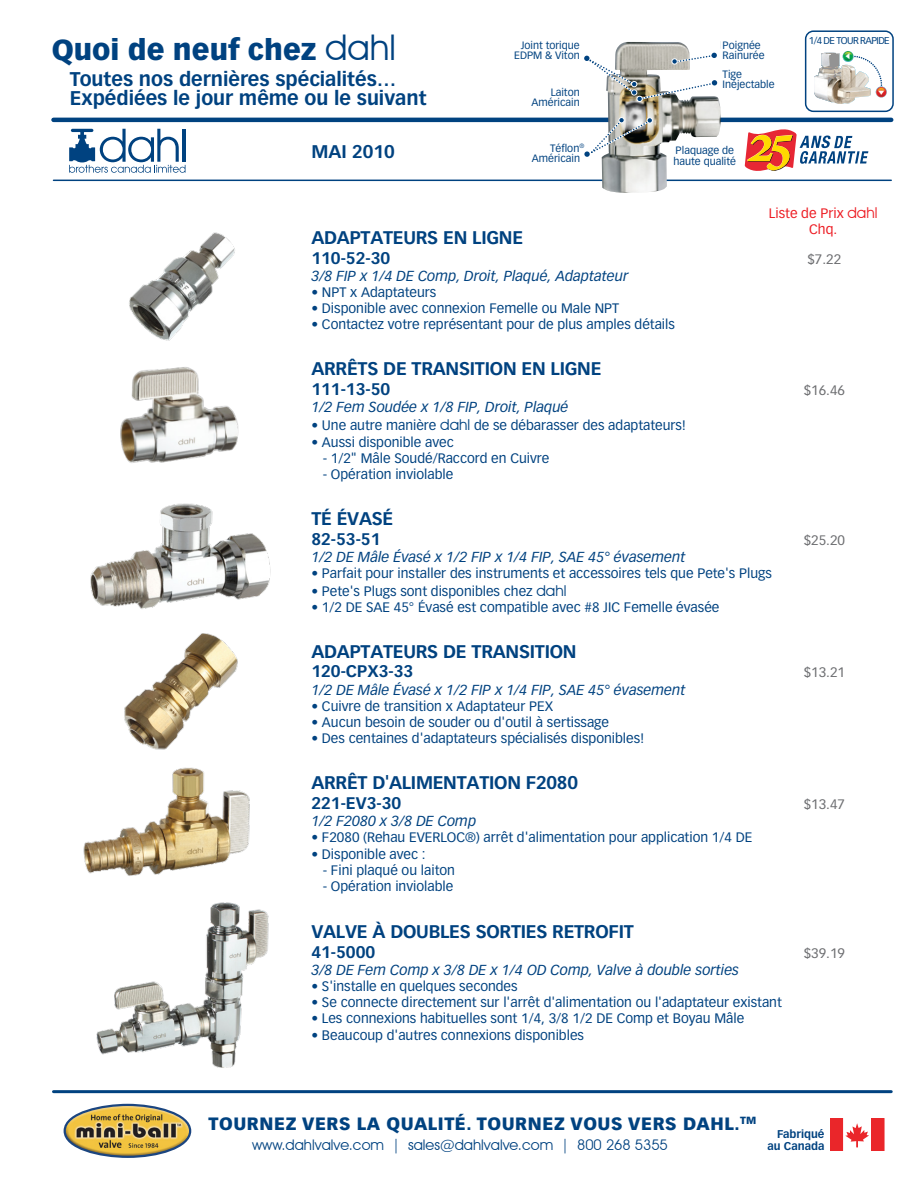
<style>
.page{position:relative;width:918px;height:1188px;background:#fff}
.page>*{position:absolute;margin:0;border:0;box-sizing:border-box;transform-origin:0 0}
.t1{font:900 28.35px "Vectora LH";color:#004280}
.t2{font:900 20.85px "Vectora LH";letter-spacing:.03em;color:#004280}
.t3{font:700 19.5px/19.5px "Vectora LH";color:#004280}
.t4{font:700 18px "Vectora LH";letter-spacing:-.015em;color:#004280}
.t5{font:900 17.55px "Vectora LH";letter-spacing:.03em;color:#004280}
.t6{font:700 16.5px "Vectora LH";color:#004280}
.t7{font:14.55px "Avant Garde IT Cby BT";color:#004280}
.t8{font:italic 14.25px "Vectora LH";color:#004280}
.t9{font:13.5px "Vectora LH";color:#004280}
.t10{font:13.5px "Vectora LH";color:#6d6e71}
.t11{font:13.5px/16.2px "Vectora LH";color:#ed1d24;text-align:center}
.t12{font:700 11.1px/12px "Vectora LH";color:#004280;text-align:right}
.t13{font:10.5px/10.5px "Vectora LH";color:#004280}
.t14{font:9.75px "Vectora LH";letter-spacing:-.06em;color:#004280}
.t15{font:9.75px "Vectora LH";color:#004280}
.s1{font-family:"Avant Garde IT Cby BT";font-weight:400;font-size:35.4px}
.s2{font-family:"Avant Garde IT Cby BT";font-size:15px}
</style>
<div class="page">
<div style="left:805px;top:30px;width:89px;height:82px;border:2px solid #004280;border-radius:8px"></div>
<img style="left:882px;top:85px;width:5px;height:13px">
<hr style="left:54px;top:118px;width:837px;height:4px;background:#004280">
<hr style="left:54px;top:180px;width:837px;height:1px;background:#004280">
<hr style="left:54px;top:1090px;width:837px;height:3px;background:#004280">
<div style="left:64px;top:1104px;width:127px;height:54px;border:4px solid #1b4580;border-radius:50%"></div>
<img style="left:66px;top:1106px;width:123px;height:50px">
<svg style="left:69px;top:129px;width:117px;height:44px"></svg>
<img style="left:602px;top:178px;width:119px;height:15px">
<img style="left:90px;top:503px;width:181px;height:106px">
<img style="left:120px;top:367px;width:119px;height:96px">
<img style="left:124px;top:633px;width:114px;height:109px">
<img style="left:83px;top:742px;width:167px;height:134px">
<img style="left:96px;top:902px;width:173px;height:166px">
<img style="left:129px;top:232px;width:106px;height:109px">
<div style="left:838px;top:1119px;width:40px;height:32px;background:linear-gradient(to bottom,#fff,#fffefe)"></div>
<svg style="left:845px;top:1121px;width:24px;height:26px"></svg>
<div style="left:830px;top:1119px;width:13px;height:32px;background:#ea262a"></div>
<div style="left:872px;top:1119px;width:12px;height:32px;background:#ea262a"></div>
<svg style="left:528px;top:35px;width:354px;height:143px"></svg>
<h1 class="t1" style="left:52px;top:33px;width:346px">Quoi de neuf chez <span class="s1">dahl</span></h1>
<h3 class="t3" style="left:70px;top:69px;width:358px">Toutes nos dernières spécialités…<br>Expédiées le jour même ou le suivant</h3>
<h3 class="t4" style="left:311px;top:141px;width:85px">MAI 2010</h3>
<h1 class="t1" style="left:52px;top:33px;width:263px">What’s New From</h1>
<h3 class="t3" style="left:70px;top:69px;width:251px;text-indent:11px">he latest sp cialti …<br>Shipped same or next day</h3>
<p class="t13" style="left:514px;top:40px;width:67px;text-align:right">Joint torique<br>EDPM &amp; Viton</p>
<p class="t13" style="left:532px;top:87px;width:50px;text-align:right">Laiton<br>Américain</p>
<p class="t13" style="left:532px;top:143px;width:54px;text-indent:18px">Téflon<sup>®<br></sup>Américain</p>
<p class="t13" style="left:723px;top:40px;width:44px">Poignée<br>Rainurée</p>
<p class="t13" style="left:723px;top:69px;width:53px">Tige<br>Inéjectable</p>
<p class="t13" style="left:674px;top:145px;width:64px">Plaquage de haute qualité</p>
<p class="t14" style="left:809px;top:34px;width:82px">1/4 DE TOUR RAPIDE</p>
<p class="t15" style="left:814px;top:34px;width:73px">QUICK 1/4 TURN</p>
<p class="t11" style="left:769px;top:205px;width:110px">Liste de Prix <span class="s2">dahl<br></span>Chq.</p>
<h3 class="t4" style="left:311px;top:226px;width:213px">ADAPTATEURS EN LIGNE</h3>
<p class="t6" style="left:311px;top:248px;width:80px">110-52-30</p>
<p class="t10" style="left:807px;top:251px;width:35px">$7.22</p>
<p class="t8" style="left:311px;top:267px;width:318px">3/8 FIP x 1/4 DE Comp, Droit, Plaqué, Adaptateur</p>
<p class="t9" style="left:311px;top:284px;width:127px">• NPT x Adaptateurs</p>
<p class="t9" style="left:311px;top:300px;width:309px">• Disponible avec connexion Femelle ou Male NPT</p>
<p class="t9" style="left:311px;top:317px;width:365px">• Contactez votre représentant pour de plus amples détails</p>
<h3 class="t4" style="left:311px;top:358px;width:292px">ARRÊTS DE TRANSITION EN LIGNE</h3>
<p class="t6" style="left:311px;top:379px;width:80px">111-13-50</p>
<p class="t10" style="left:804px;top:383px;width:43px">$16.46</p>
<p class="t8" style="left:311px;top:399px;width:259px">1/2 Fem Soudée x 1/8 FIP, Droit, Plaqué</p>
<p class="t9" style="left:311px;top:418px;width:376px">• Une autre manière <span class="s2">dahl</span> de se débarasser des adaptateurs!</p>
<p class="t9" style="left:311px;top:434px;width:144px">• Aussi disponible avec</p>
<p class="t9" style="left:323px;top:450px;width:228px">- 1/2" Mâle Soudé/Raccord en Cuivre</p>
<p class="t9" style="left:323px;top:466px;width:132px">- Opération inviolable</p>
<h3 class="t4" style="left:311px;top:508px;width:83px">TÉ ÉVASÉ</h3>
<p class="t6" style="left:311px;top:529px;width:71px">82-53-51</p>
<p class="t10" style="left:804px;top:532px;width:43px">$25.20</p>
<p class="t8" style="left:311px;top:549px;width:375px">1/2 DE Mâle Évasé x 1/2 FIP x 1/4 FIP, SAE 45° évasement</p>
<p class="t9" style="left:311px;top:565px;width:462px">• Parfait pour installer des instruments et accessoires tels que Pete's Plugs</p>
<p class="t9" style="left:311px;top:583px;width:257px">• Pete's Plugs sont disponibles chez <span class="s2">dahl</span></p>
<p class="t9" style="left:311px;top:600px;width:409px">• 1/2 DE SAE 45° Évasé est compatible avec #8 JIC Femelle évasée</p>
<h3 class="t4" style="left:311px;top:640px;width:267px">ADAPTATEURS DE TRANSITION</h3>
<p class="t6" style="left:311px;top:662px;width:103px">120-CPX3-33</p>
<p class="t10" style="left:804px;top:665px;width:43px">$13.21</p>
<p class="t8" style="left:311px;top:681px;width:375px">1/2 DE Mâle Évasé x 1/2 FIP x 1/4 FIP, SAE 45° évasement</p>
<p class="t9" style="left:311px;top:698px;width:243px">• Cuivre de transition x Adaptateur PEX</p>
<p class="t9" style="left:311px;top:714px;width:299px">• Aucun besoin de souder ou d'outil à sertissage</p>
<p class="t9" style="left:311px;top:730px;width:335px">• Des centaines d'adaptateurs spécialisés disponibles!</p>
<h3 class="t4" style="left:311px;top:772px;width:268px">ARRÊT D'ALIMENTATION F2080</h3>
<p class="t6" style="left:311px;top:793px;width:91px">221-EV3-30</p>
<p class="t10" style="left:804px;top:796px;width:43px">$13.47</p>
<p class="t8" style="left:311px;top:813px;width:166px">1/2 F2080 x 3/8 DE Comp</p>
<p class="t9" style="left:311px;top:830px;width:442px">• F2080 (Rehau EVERLOC®) arrêt d'alimentation pour application 1/4 DE</p>
<p class="t9" style="left:311px;top:846px;width:116px">• Disponible avec :</p>
<p class="t9" style="left:323px;top:862px;width:134px">- Fini plaqué ou laiton</p>
<p class="t9" style="left:323px;top:878px;width:132px">- Opération inviolable</p>
<h3 class="t4" style="left:311px;top:921px;width:324px">VALVE À DOUBLES SORTIES RETROFIT</h3>
<p class="t6" style="left:311px;top:942px;width:65px">41-5000</p>
<p class="t10" style="left:804px;top:945px;width:43px">$39.19</p>
<p class="t8" style="left:311px;top:962px;width:429px">3/8 DE Fem Comp x 3/8 DE x 1/4 OD Comp, Valve à double sorties</p>
<p class="t9" style="left:311px;top:978px;width:208px">• S'installe en quelques secondes</p>
<p class="t9" style="left:311px;top:995px;width:472px">• Se connecte directement sur l'arrêt d'alimentation ou l'adaptateur existant</p>
<p class="t9" style="left:311px;top:1011px;width:434px">• Les connexions habituelles sont 1/4, 3/8 1/2 DE Comp et Boyau Mâle</p>
<p class="t9" style="left:311px;top:1027px;width:274px">• Beaucoup d'autres connexions disponibles</p>
<p class="t5" style="left:209px;top:1113px;width:550px">TOURNEZ VERS LA QUALITÉ. TOURNEZ VOUS VERS DAHL.<sup>TM</sup></p>
<h2 class="t2" style="left:259px;top:1113px;width:401px">TURN TO QUALITY. TURN TO DAHL.<sup>TM</sup></h2>
<p class="t7" style="left:252px;top:1136px;width:417px">www.dahlvalve.com | sales@dahlvalve.com | 800 268 5355</p>
<p class="t12" style="left:767px;top:1128px;width:59px">Fabriqué au Canada</p>
</div>
